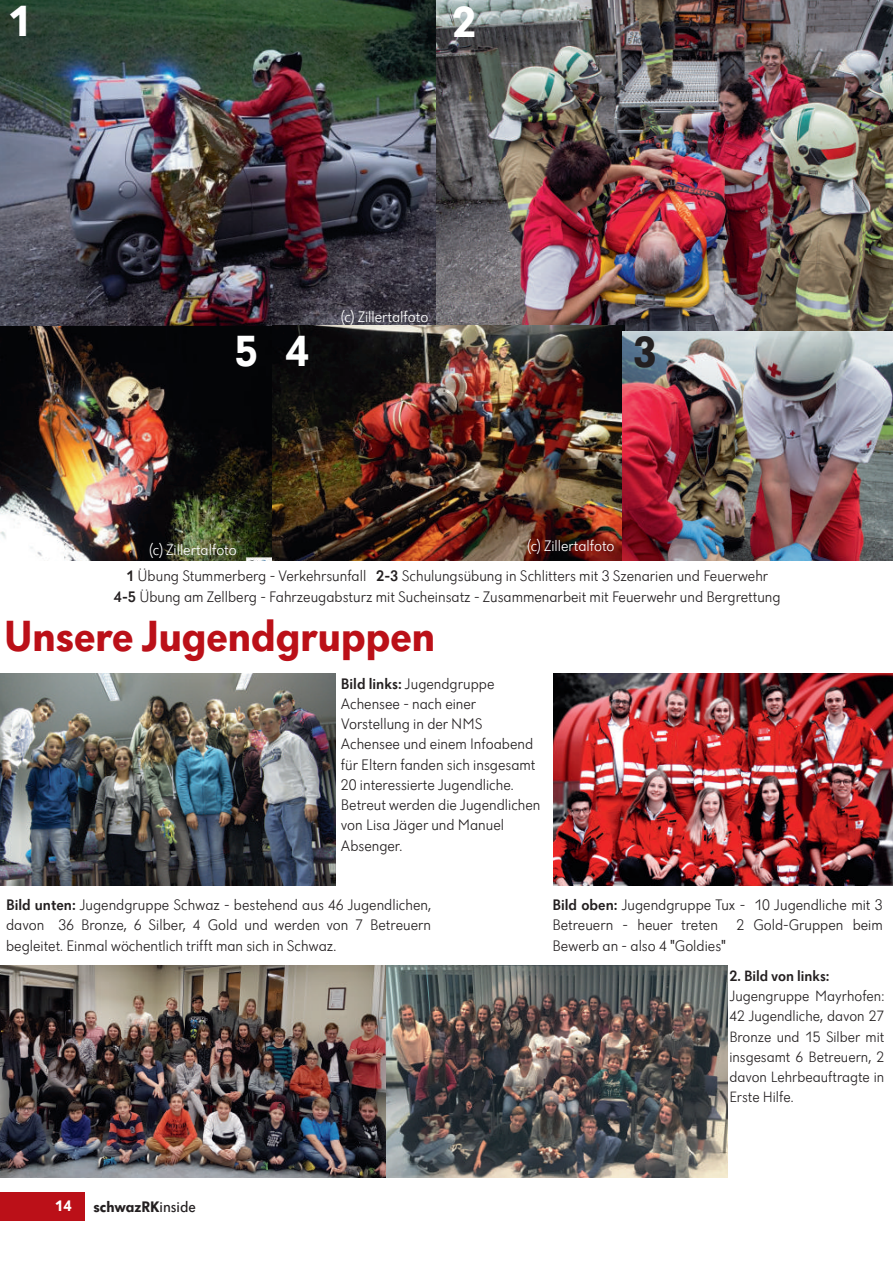
<style>
.page{position:relative;width:893px;height:1263px;background:#fff}
.page>*{position:absolute;margin:0;border:0;box-sizing:border-box;transform-origin:0 0}
.t1{font:700 45px "Dunant";color:#bb1018}
.t2{font:700 45px "Dunant";color:#fff}
.t3{font:700 45px "Dunant";color:#231f20}
.t4{font:300 15.75px/20.2px "Dunant";color:#231f20;text-align:justify}
.t5{font:300 15.75px "Dunant";color:#fff}
.t6{font:700 15.75px "Dunant";color:#231f20}
.t7{font:700 15.75px "Dunant";color:#fff}
.t8{font:300 15.45px/20.2px "Dunant";color:#231f20;text-align:justify}
.t9{font:500 15.45px "Dunant";color:#231f20}
.s1{font-weight:500}
.s2{font-weight:400}
</style>
<div class="page">
<div style="left:0;top:1192px;width:85px;height:28px;background:#bb1018"></div>
<img style="left:435px;top:0;width:458px;height:331px">
<img style="left:0;top:0;width:435px;height:326px">
<img style="left:0;top:326px;width:624px;height:235px">
<img style="left:623px;top:331px;width:270px;height:230px">
<img style="left:0;top:965px;width:387px;height:213px">
<img style="left:0;top:673px;width:336px;height:213px">
<img style="left:387px;top:965px;width:340px;height:213px">
<img style="left:554px;top:673px;width:339px;height:213px">
<h1 class="t2" style="left:7px;top:3px;width:26px">1</h1>
<h1 class="t2" style="left:452px;top:3px;width:26px">2</h1>
<h1 class="t2" style="left:234px;top:332px;width:77px">5 4</h1>
<p class="t5" style="left:341px;top:310px;width:89px">(c) Zillertalfoto</p>
<h1 class="t3" style="left:633px;top:333px;width:26px">3</h1>
<p class="t5" style="left:150px;top:543px;width:89px">(c) Zillertalfoto</p>
<p class="t5" style="left:527px;top:539px;width:89px">(c) Zillertalfoto</p>
<p class="t4" style="left:114px;top:567px;width:668px;text-align:center"><span class="s1">1</span> Übung Stummerberg - Verkehrsunfall <span class="s1">2-3</span> Schulungsübung in Schlitters mit 3 Szenarien und Feuerwehr<br><span class="s1">4-5</span> Übung am Zellberg - Fahrzeugabsturz mit Sucheinsatz - Zusammenarbeit mit Feuerwehr und Bergrettung</p>
<h1 class="t1" style="left:4px;top:617px;width:432px">Unsere Jugendgruppen</h1>
<p class="t4" style="left:341px;top:674px;width:201px;text-align:left"><span class="s1">Bild links:</span> Jugendgruppe<br>Achensee - nach einer<br>Vorstellung in der NMS<br>Achensee und einem Infoabend für Eltern fanden sich insgesamt<br>20 interessierte Jugendliche.<br>Betreut werden die Jugendlichen von Lisa Jäger und Manuel<br>Absenger.</p>
<p class="t4" style="left:6px;top:896px;width:426px"><span class="s1">Bild unten:</span> Jugendgruppe Schwaz - bestehend aus 46 Jugendlichen, davon 36 Bronze, 6 Silber, 4 Gold und werden von 7 Betreuern begleitet. Einmal wöchentlich trifft man sich in Schwaz.</p>
<p class="t4" style="left:552px;top:896px;width:332px"><span class="s1">Bild oben:</span> Jugendgruppe Tux - 10 Jugendliche mit 3<br>Betreuern - heuer treten 2 Gold-Gruppen beim Bewerb an - also 4 "Goldies"</p>
<p class="t9" style="left:729px;top:969px;width:102px">2. Bild von links:</p>
<p class="t8" style="left:729px;top:987px;width:156px">Jugengruppe Mayrhofen:<br>42 Jugendliche, davon 27<br>Bronze und 15 Silber mit insgesamt 6 Betreuern, 2 davon Lehrbeauftragte in Erste Hilfe.</p>
<p class="t7" style="left:55px;top:1200px;width:19px">14</p>
<p class="t6" style="left:94px;top:1200px;width:104px">schwazRK<span class="s2">inside</span></p>
</div>
